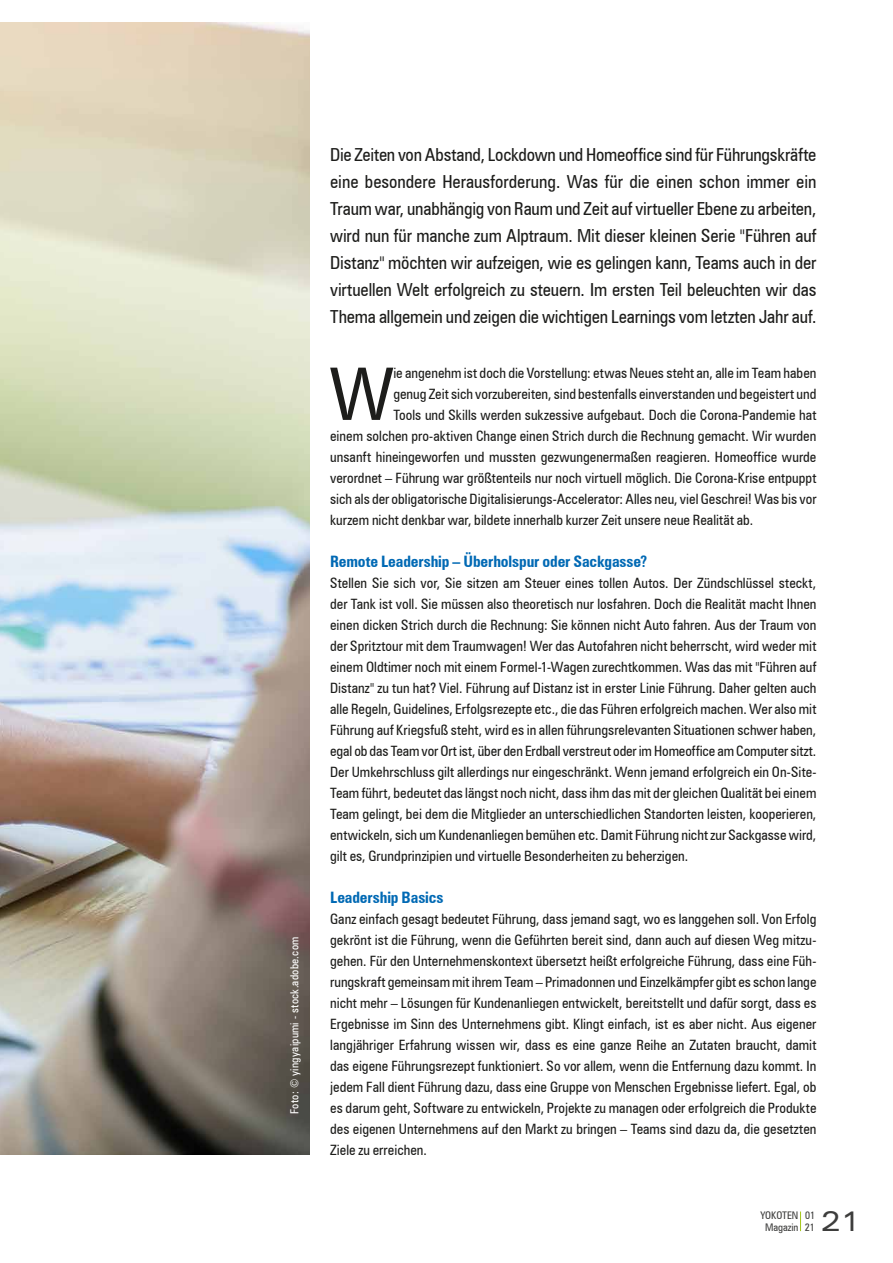
<style>
.page{position:relative;width:893px;height:1263px;background:#fff}
.page>*{position:absolute;margin:0;border:0;box-sizing:border-box;transform-origin:0 0}
.t1{font:condensed 72.6px "Zurich BT";color:#1d1d1b}
.t2{font:expanded 27.75px "Zurich BT";color:#3d3d3c}
.t3{font:condensed 18px/27px "Zurich BT";letter-spacing:-.005em;color:#1d1d1b;text-align:justify}
.t4{font:700 condensed 15.75px "Zurich BT";letter-spacing:-.005em;color:#0069b4}
.t5{font:condensed 14.25px/21px "Zurich BT";letter-spacing:.005em;color:#1d1d1b;text-align:justify}
.t6{font:condensed 11.25px "Zurich BT";letter-spacing:.02em;color:#fff}
.t7{font:condensed 10.5px/12px "Zurich BT";color:#3d3d3c}
</style>
<div class="page">
<img style="left:0;top:22px;width:309px;height:1132px">
<svg style="left:800px;top:1211px;width:1px;height:20px"></svg>
<p class="t6" style="left:288px;top:1085px;width:204px;rotate:-90deg">Foto: © ????????????????? - st ck.adobe.com</p>
<p class="t6" style="left:288px;top:1114px;width:179px;rotate:-90deg">Foto: © yingyaipumi - stock.adobe.com</p>
<p class="t3" style="left:330px;top:140px;width:488px">Die Zeiten von Abstand, Lockdown und Homeoffice sind für Führungskräfte eine besondere Herausforderung. Was für die einen schon immer ein Traum war, unabhängig von Raum und Zeit auf virtueller Ebene zu arbeiten, wird nun für manche zum Alptraum. Mit dieser kleinen Serie "Führen auf Distanz" möchten wir aufzeigen, wie es gelingen kann, Teams auch in der virtuellen Welt erfolgreich zu steuern. Im ersten Teil beleuchten wir das Thema allgemein und zeigen die wichtigen Learnings vom letzten Jahr auf.</p>
<h1 class="t1" style="left:330px;top:350px;width:66px">W</h1>
<p class="t5" style="left:393px;top:362px;width:425px">ie angenehm ist doch die Vorstellung: etwas Neues steht an, alle im Team haben</p>
<p class="t5" style="left:393px;top:383px;width:425px">genug Zeit sich vorzubereiten, sind bestenfalls einverstanden und begeistert und</p>
<p class="t5" style="left:393px;top:404px;width:425px">Tools und Skills werden sukzessive aufgebaut. Doch die Corona-Pandemie hat</p>
<p class="t5" style="left:330px;top:425px;width:488px">einem solchen pro-aktiven Change einen Strich durch die Rechnung gemacht. Wir wurden</p>
<p class="t5" style="left:330px;top:446px;width:488px">unsanft hineingeworfen und mussten gezwungenermaßen reagieren. Homeoffice wurde</p>
<p class="t5" style="left:330px;top:467px;width:488px">verordnet – Führung war größtenteils nur noch virtuell möglich. Die Corona-Krise entpuppt</p>
<p class="t5" style="left:330px;top:488px;width:488px">sich als der obligatorische Digitalisierungs-Accelerator: Alles neu, viel Geschrei! Was bis vor</p>
<p class="t5" style="left:330px;top:509px;width:425px">kurzem nicht denkbar war, bildete innerhalb kurzer Zeit unsere neue Realität ab.</p>
<p class="t4" style="left:330px;top:552px;width:318px">Remote Leadership – Überholspur oder Sackgasse?</p>
<p class="t5" style="left:330px;top:572px;width:488px">Stellen Sie sich vor, Sie sitzen am Steuer eines tollen Autos. Der Zündschlüssel steckt, der Tank ist voll. Sie müssen also theoretisch nur losfahren. Doch die Realität macht Ihnen einen dicken Strich durch die Rechnung: Sie können nicht Auto fahren. Aus der Traum von der Spritztour mit dem Traumwagen! Wer das Autofahren nicht beherrscht, wird weder mit einem Oldtimer noch mit einem Formel-1-Wagen zurechtkommen. Was das mit "Führen auf Distanz" zu tun hat? Viel. Führung auf Distanz ist in erster Linie Führung. Daher gelten auch alle Regeln, Guidelines, Erfolgsrezepte etc., die das Führen erfolgreich machen. Wer also mit Führung auf Kriegsfuß steht, wird es in allen führungsrelevanten Situationen schwer haben, egal ob das Team vor Ort ist, über den Erdball verstreut oder im Homeoffice am Computer sitzt.<br>Der Umkehrschluss gilt allerdings nur eingeschränkt. Wenn jemand erfolgreich ein On-Site-Team führt, bedeutet das längst noch nicht, dass ihm das mit der gleichen Qualität bei einem Team gelingt, bei dem die Mitglieder an unterschiedlichen Standorten leisten, kooperieren, entwickeln, sich um Kundenanliegen bemühen etc. Damit Führung nicht zur Sackgasse wird, gilt es, Grundprinzipien und virtuelle Besonderheiten zu beherzigen.</p>
<p class="t4" style="left:330px;top:888px;width:115px">Leadership Basics</p>
<p class="t5" style="left:330px;top:908px;width:488px">Ganz einfach gesagt bedeutet Führung, dass jemand sagt, wo es langgehen soll. Von Erfolg gekrönt ist die Führung, wenn die Geführten bereit sind, dann auch auf diesen Weg mitzu&shy;gehen. Für den Unternehmenskontext übersetzt heißt erfolgreiche Führung, dass eine Füh&shy;rungskraft gemeinsam mit ihrem Team – Primadonnen und Einzelkämpfer gibt es schon lange nicht mehr – Lösungen für Kundenanliegen entwickelt, bereitstellt und dafür sorgt, dass es Ergebnisse im Sinn des Unternehmens gibt. Klingt einfach, ist es aber nicht. Aus eigener langjähriger Erfahrung wissen wir, dass es eine ganze Reihe an Zutaten braucht, damit das eigene Führungsrezept funktioniert. So vor allem, wenn die Entfernung dazu kommt. In jedem Fall dient Führung dazu, dass eine Gruppe von Menschen Ergebnisse liefert. Egal, ob es darum geht, Software zu entwickeln, Projekte zu managen oder erfolgreich die Produkte des eigenen Unternehmens auf den Markt zu bringen – Teams sind dazu da, die gesetzten Ziele zu erreichen.</p>
<p class="t7" style="left:760px;top:1209px;width:39px;text-align:center">YOKOTEN<br>Magazin</p>
<h2 class="t2" style="left:821px;top:1205px;width:42px">21</h2>
<p class="t7" style="left:805px;top:1209px;width:12px">01<br>21</p>
</div>
